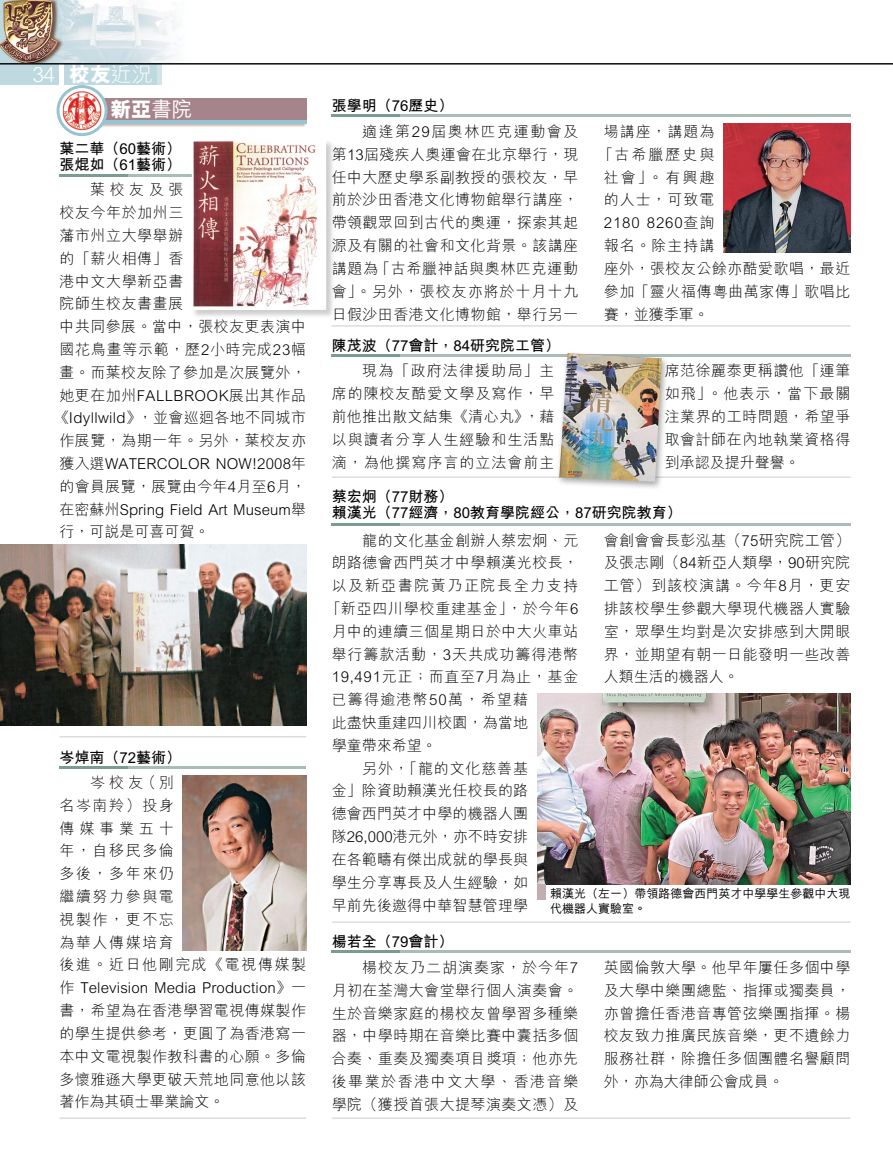
<style>
.page{position:relative;width:893px;height:1170px;background:#fff}
.page>*{position:absolute;margin:0;border:0;box-sizing:border-box;transform-origin:0 0}
.t1{font:300 21px "M Hei HK";color:#fff}
.t2{font:800 21px "M Hei HK";color:#fff}
.t3{font:300 15px/22.8px "M Hei HK";letter-spacing:.03em;color:#000;text-align:justify}
.t4{font:300 15px "M Hei HK";letter-spacing:.01em;color:#000}
.t5{font:700 15px/16.5px "M Hei HK";color:#000}
.t6{font:300 15px "M Hei HK";letter-spacing:.05em;color:#000}
.t7{font:300 15px "M Hei HK";color:#000}
.t8{font:300 15px "M Hei HK";letter-spacing:.005em;color:#000}
.t9{font:300 15px "M Hei HK";letter-spacing:.055em;color:#000}
.t10{font:300 15px "M Hei HK";letter-spacing:.06em;color:#000}
.t11{font:300 15px "M Hei HK";letter-spacing:.105em;color:#000}
.t12{font:300 15px "M Hei HK";letter-spacing:.08em;color:#000}
.t13{font:500 12px/14.2px "M Hei HK";color:#000}
.s1{font-weight:800}
.s2{font-weight:500}
</style>
<div class="page">
<hr style="left:332px;top:354px;width:518px;height:2px;background:#a9bcb5">
<hr style="left:332px;top:354px;width:68px;height:2px;background:#7b9d91">
<hr style="left:332px;top:476px;width:518px;height:2px;background:#dcddde">
<img style="left:0;top:0;width:893px;height:64px">
<div style="left:0;top:64px;width:162px;height:21px;background:#bfd9e0"></div>
<hr style="left:60px;top:64px;width:4px;height:21px;background:#fff">
<div style="left:157px;top:64px;width:5px;height:21px;background:#d3e3e8"></div>
<hr style="left:0;top:64px;width:893px;height:1px;background:#000">
<hr style="left:60px;top:766px;width:246px;height:2px;background:#a9bcb5">
<hr style="left:60px;top:766px;width:68px;height:2px;background:#7b9d91">
<hr style="left:60px;top:1117px;width:246px;height:1px;background:#dcddde">
<img style="left:183px;top:775px;width:123px;height:175px">
<hr style="left:332px;top:523px;width:518px;height:2px;background:#a9bcb5">
<hr style="left:332px;top:523px;width:68px;height:2px;background:#7b9d91">
<hr style="left:332px;top:921px;width:518px;height:1px;background:#dcddde">
<img style="left:537px;top:693px;width:313px;height:191px">
<div style="left:537px;top:884px;width:9px;height:15px;background:#c3adb2"></div>
<hr style="left:332px;top:950px;width:518px;height:3px;background:#a9bcb5">
<hr style="left:332px;top:950px;width:68px;height:3px;background:#7b9d91">
<hr style="left:332px;top:1117px;width:518px;height:1px;background:#dcddde">
<div style="left:555px;top:350px;width:114px;height:140px;background:#000;opacity:.35"></div>
<img style="left:559px;top:353px;width:103px;height:128px">
<hr style="left:332px;top:115px;width:518px;height:2px;background:#a9bcb5">
<hr style="left:332px;top:115px;width:68px;height:2px;background:#7b9d91">
<hr style="left:332px;top:325px;width:518px;height:1px;background:#dcddde">
<img style="left:723px;top:123px;width:127px;height:129px">
<hr style="left:60px;top:175px;width:246px;height:2px;background:#a9bcb5">
<hr style="left:60px;top:175px;width:68px;height:2px;background:#7b9d91">
<div style="left:65px;top:98px;width:242px;height:29px;background:#613628;opacity:.35"></div>
<div style="left:68px;top:98px;width:238px;height:25px;background:#a6848c"></div>
<hr style="left:68px;top:120px;width:238px;height:3px;background:#98c4cf">
<svg style="left:58px;top:87px;width:48px;height:48px"></svg>
<img style="left:63px;top:90px;width:38px;height:40px">
<div style="left:57px;top:85px;width:51px;height:51px;border:3px solid #98c4cf;border-radius:50%"></div>
<img style="left:0;top:545px;width:306px;height:180px">
<div style="left:191px;top:139px;width:144px;height:180px;background:#000;opacity:.2"></div>
<img style="left:192px;top:139px;width:134px;height:171px">
<hr style="left:60px;top:736px;width:246px;height:1px;background:#dcddde">
<h1 class="t1" style="left:33px;top:60px;width:122px">34 <span class="s1">校友</span>近況</h1>
<h1 class="t2" style="left:111px;top:95px;width:84px">新亞<span class="s2">書院</span></h1>
<p class="t5" style="left:332px;top:96px;width:123px">張學明（76歷史）</p>
<p class="t5" style="left:60px;top:139px;width:123px">葉二華（60藝術）張焜如（61藝術）</p>
<p class="t3" style="left:90px;top:178px;width:95px">葉校友及張</p>
<p class="t3" style="left:60px;top:200px;width:125px">校友今年於加州三</p>
<p class="t3" style="left:60px;top:223px;width:125px">藩市州立大學舉辦</p>
<p class="t3" style="left:60px;top:246px;width:125px">的「薪火相傳」香</p>
<p class="t3" style="left:60px;top:269px;width:125px">港中文大學新亞書</p>
<p class="t3" style="left:60px;top:292px;width:125px">院師生校友書畫展</p>
<p class="t3" style="left:60px;top:314px;width:248px">中共同參展。當中，張校友更表演中</p>
<p class="t6" style="left:60px;top:339px;width:248px">國花鳥畫等示範，歷2小時完成23幅</p>
<p class="t3" style="left:60px;top:360px;width:248px">畫。而葉校友除了參加是次展覽外，</p>
<p class="t3" style="left:60px;top:383px;width:248px">她更在加州FALLBROOK展出其作品</p>
<p class="t3" style="left:54px;top:406px;width:253px">《Idyllwild》，並會巡迴各地不同城市</p>
<p class="t3" style="left:60px;top:428px;width:248px">作展覽，為期一年。另外，葉校友亦</p>
<p class="t4" style="left:60px;top:453px;width:248px">獲入選WATERCOLOR NOW!2008年</p>
<p class="t3" style="left:60px;top:474px;width:248px">的會員展覽，展覽由今年4月至6月，</p>
<p class="t8" style="left:60px;top:498px;width:248px">在密蘇州Spring Field Art Museum舉</p>
<p class="t7" style="left:60px;top:521px;width:151px">行，可說是可喜可賀。</p>
<p class="t5" style="left:60px;top:748px;width:123px">岑焯南（72藝術）</p>
<p class="t3" style="left:60px;top:770px;width:248px;text-align:left;text-indent:31px">岑校友（別<br>名岑南羚）投身<br>傳媒事業五十<br>年，自移民多倫<br>多後，多年來仍<br>繼續努力參與電<br>視製作，更不忘<br>為華人傳媒培育<br>後進。近日他剛完成《電視傳媒製作 Television Media Production》一書，希望為在香港學習電視傳媒製作的學生提供參考，更圓了為香港寫一本中文電視製作教科書的心願。多倫多懷雅遜大學更破天荒地同意他以該著作為其碩士畢業論文。</p>
<p class="t3" style="left:332px;top:119px;width:248px;text-indent:31px">適逢第29屆奧林匹克運動會及第13屆殘疾人奧運會在北京舉行，現任中大歷史學系副教授的張校友，早前於沙田香港文化博物館舉行講座，帶領觀眾回到古代的奧運，探索其起源及有關的社會和文化背景。該講座講題為「古希臘神話與奧林匹克運動會」。另外，張校友亦將於十月十九日假沙田香港文化博物館，舉行另一</p>
<p class="t3" style="left:604px;top:119px;width:112px">場講座，講題為</p>
<p class="t3" style="left:598px;top:142px;width:118px">「古希臘歷史與</p>
<p class="t3" style="left:604px;top:165px;width:112px">社會」。有興趣</p>
<p class="t3" style="left:604px;top:188px;width:112px">的人士，可致電</p>
<p class="t9" style="left:604px;top:212px;width:112px">2180 8260查詢</p>
<p class="t3" style="left:604px;top:233px;width:112px">報名。除主持講</p>
<p class="t3" style="left:604px;top:256px;width:248px">座外，張校友公餘亦酷愛歌唱，最近</p>
<p class="t3" style="left:604px;top:279px;width:248px">參加「靈火福傳粵曲萬家傳」歌唱比</p>
<p class="t3" style="left:604px;top:302px;width:106px">賽，並獲季軍。</p>
<p class="t5" style="left:332px;top:335px;width:230px">陳茂波（77會計，84研究院工管）</p>
<p class="t3" style="left:332px;top:359px;width:224px;text-indent:31px">現為「政府法律援助局」主席的陳校友酷愛文學及寫作，早前他推出散文結集《清心丸》，藉以與讀者分享人生經驗和生活點滴，為他撰寫序言的立法會前主</p>
<p class="t3" style="left:665px;top:359px;width:187px">席范徐麗泰更稱讚他「運筆如飛」。他表示，當下最關注業界的工時問題，希望爭取會計師在內地執業資格得到承認及提升聲譽。</p>
<p class="t5" style="left:332px;top:487px;width:352px">蔡宏炯（77財務）<br>賴漢光（77經濟，80教育學院經公，87研究院教育）</p>
<p class="t3" style="left:362px;top:528px;width:218px">龍的文化基金創辦人蔡宏炯、元</p>
<p class="t3" style="left:332px;top:551px;width:248px">朗路德會西門英才中學賴漢光校長，</p>
<p class="t11" style="left:332px;top:575px;width:248px">以及新亞書院黃乃正院長全力支持</p>
<p class="t6" style="left:326px;top:598px;width:254px">「新亞四川學校重建基金」，於今年6</p>
<p class="t3" style="left:332px;top:619px;width:248px">月中的連續三個星期日於中大火車站</p>
<p class="t10" style="left:332px;top:643px;width:248px">舉行籌款活動，3天共成功籌得港幣</p>
<p class="t3" style="left:332px;top:665px;width:248px">19,491元正；而直至7月為止，基金</p>
<p class="t12" style="left:332px;top:689px;width:198px">已籌得逾港幣50萬，希望藉</p>
<p class="t4" style="left:332px;top:712px;width:198px">此盡快重建四川校園，為當地</p>
<p class="t3" style="left:332px;top:733px;width:107px">學童帶來希望。</p>
<p class="t9" style="left:362px;top:757px;width:167px">另外，「龍的文化慈善基</p>
<p class="t4" style="left:332px;top:780px;width:198px">金」除資助賴漢光任校長的路</p>
<p class="t4" style="left:332px;top:803px;width:198px">德會西門英才中學的機器人團</p>
<p class="t7" style="left:332px;top:826px;width:198px">隊26,000港元外，亦不時安排</p>
<p class="t4" style="left:332px;top:848px;width:198px">在各範疇有傑出成就的學長與</p>
<p class="t4" style="left:332px;top:871px;width:198px">學生分享專長及人生經驗，如</p>
<p class="t4" style="left:332px;top:894px;width:198px">早前先後邀得中華智慧管理學</p>
<p class="t3" style="left:604px;top:528px;width:248px">會創會會長彭泓基（75研究院工管）及張志剛（84新亞人類學，90研究院工管）到該校演講。今年8月，更安排該校學生參觀大學現代機器人實驗室，眾學生均對是次安排感到大開眼界，並期望有朝一日能發明一些改善人類生活的機器人。</p>
<p class="t13" style="left:550px;top:886px;width:302px">賴漢光（左一）帶領路德會西門英才中學學生參觀中大現代機器人實驗室。</p>
<p class="t5" style="left:332px;top:932px;width:123px">楊若全（79會計）</p>
<p class="t3" style="left:332px;top:955px;width:248px;text-indent:31px">楊校友乃二胡演奏家，於今年7月初在荃灣大會堂舉行個人演奏會。生於音樂家庭的楊校友曾學習多種樂器，中學時期在音樂比賽中囊括多個合奏、重奏及獨奏項目獎項；他亦先後畢業於香港中文大學、香港音樂學院（獲授首張大提琴演奏文憑）及</p>
<p class="t3" style="left:604px;top:955px;width:248px">英國倫敦大學。他早年屢任多個中學及大學中樂團總監、指揮或獨奏員，亦曾擔任香港音專管弦樂團指揮。楊校友致力推廣民族音樂，更不遺餘力服務社群，除擔任多個團體名譽顧問外，亦為大律師公會成員。</p>
</div>
